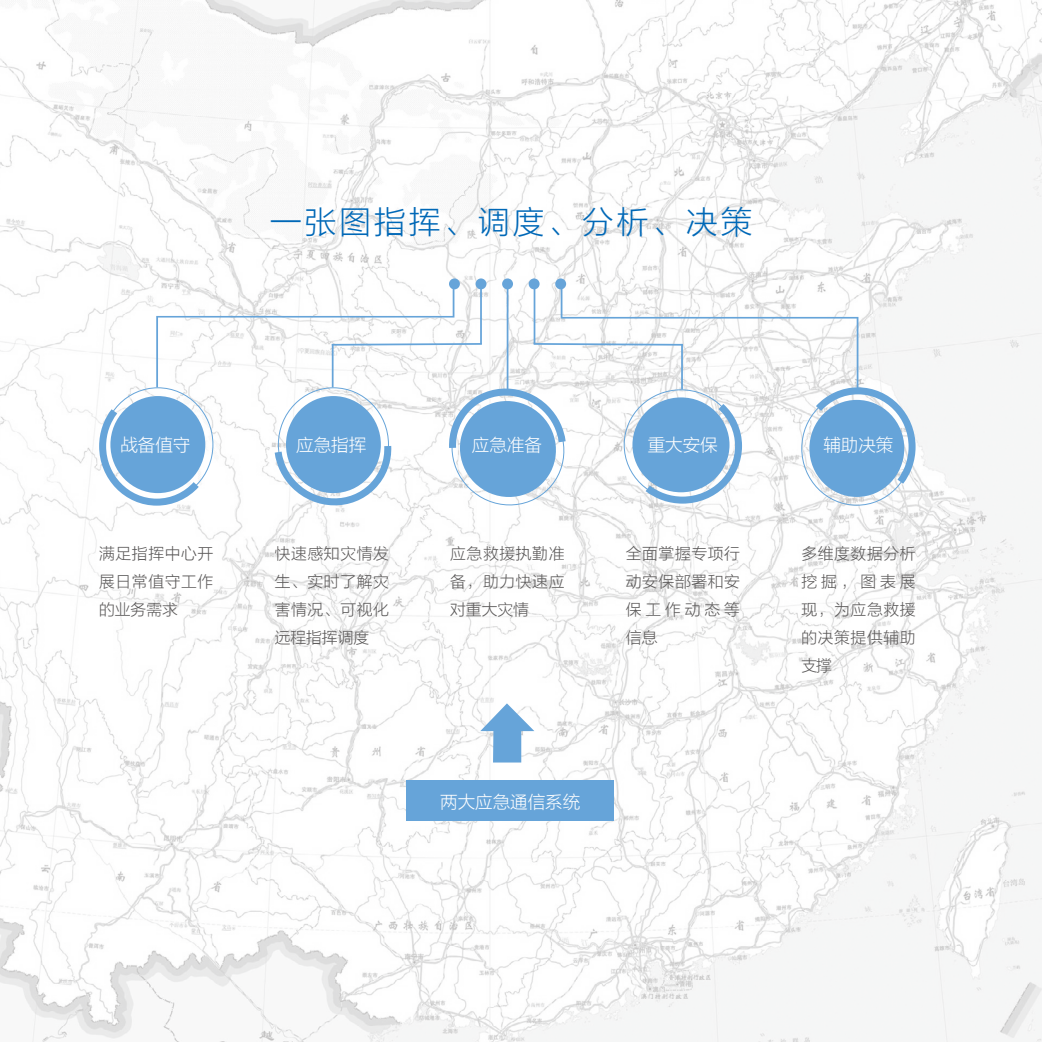
<style>
.page{position:relative;width:1042px;height:1042px;background:#fff}
.page>*{position:absolute;margin:0;border:0;box-sizing:border-box;transform-origin:0 0}
.t1{font:31.5px "FZLTXHJW GB1 0";letter-spacing:.1em;color:#0068b7}
.t2{font:17.5px "FZLTXHJW GB1 0";color:#fff}
.t3{font:15.75px/28px "FZLTXHJW GB1 0";letter-spacing:.04em;color:#595757;text-align:justify}
</style>
<div class="page">
<img style="left:0;top:0;width:1042px;height:1042px">
<svg style="left:480px;top:703px;width:54px;height:59px"></svg>
<div style="left:406px;top:780px;width:208px;height:41px;background:#66a4d9"></div>
<svg style="left:449px;top:278px;width:11px;height:11px"></svg>
<svg style="left:475px;top:278px;width:11px;height:11px"></svg>
<svg style="left:555px;top:278px;width:11px;height:11px"></svg>
<svg style="left:502px;top:278px;width:11px;height:11px"></svg>
<svg style="left:96px;top:280px;width:823px;height:237px"></svg>
<hr style="left:681px;top:344px;width:2px;height:45px;background:#66a4d9">
<h1 class="t1" style="left:270px;top:204px;width:483px">一张图指挥、调度、分析、决策</h1>
<p class="t2" style="left:120px;top:435px;width:71px">战备值守</p>
<p class="t2" style="left:296px;top:435px;width:71px">应急指挥</p>
<p class="t2" style="left:472px;top:435px;width:71px">应急准备</p>
<p class="t2" style="left:648px;top:435px;width:71px">重大安保</p>
<p class="t2" style="left:823px;top:435px;width:71px">辅助决策</p>
<p class="t3" style="left:275px;top:539px;width:116px">快速感知灾情发生、实时了解灾害情况、可视化远程指挥调度</p>
<p class="t3" style="left:626px;top:539px;width:116px">全面掌握专项行动安保部署和安保工作动态等信息</p>
<p class="t3" style="left:801px;top:539px;width:116px">多维度数据分析挖掘，图表展现，为应急救援的决策提供辅助支撑</p>
<p class="t3" style="left:99px;top:539px;width:116px">满足指挥中心开展日常值守工作的业务需求</p>
<p class="t3" style="left:450px;top:539px;width:116px">应急救援执勤准备，助力快速应对重大灾情</p>
<p class="t2" style="left:440px;top:791px;width:141px">两大应急通信系统</p>
</div>
